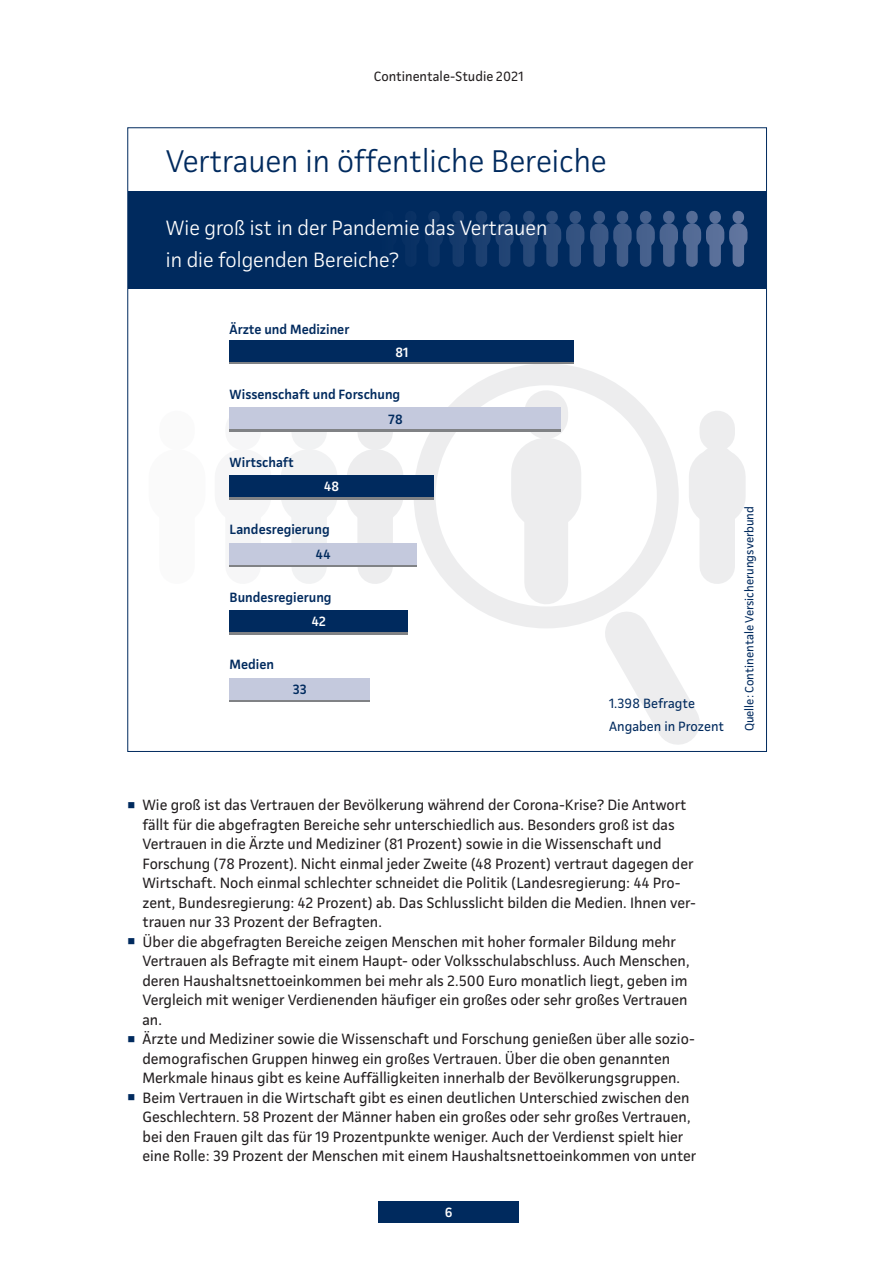
<style>
.page{position:relative;width:893px;height:1263px;background:#fff}
.page>*{position:absolute;margin:0;border:0;box-sizing:border-box;transform-origin:0 0}
.Grafikheadline{font:300 31.5px "Continentale Pro";color:#002a5e}
.Fragestellung{font:300 20.85px/32.1px "Continentale Pro";color:#fff}
.t1{font:15px/19.5px "Continentale Pro";color:#231f20}
.Säulenlegende{font:600 13.5px "Continentale Pro";color:#002a5e}
.Befragte_Angaben_in{font:13.5px "Continentale Pro";color:#002a5e}
.t2{font:13.5px "Continentale Pro";color:#231f20}
.Prozent_in_Weiß{font:600 13.5px "Continentale Pro";color:#fff}
.Prozent_in_Blau{font:600 13.5px "Continentale Pro";color:#002a5e}
.Quelle{font:12px "Continentale Pro";color:#002a5e}
</style>
<div class="page">
<div style="left:357px;top:467px;width:36px;height:99px;background:#ededee"></div>
<svg style="left:567px;top:574px;width:166px;height:171px"></svg>
<div style="left:414px;top:363px;width:265px;height:265px;border:22px solid #e1e2e4;border-radius:50%"></div>
<div style="left:524px;top:460px;width:44px;height:122px;background:#ededee"></div>
<div style="left:524px;top:412px;width:44px;height:5px;background:#ededee"></div>
<div style="left:511px;top:473px;width:70px;height:22px;background:#ededee"></div>
<div style="left:699px;top:463px;width:36px;height:103px;background:#ededee"></div>
<div style="left:699px;top:428px;width:36px;height:5px;background:#ededee"></div>
<div style="left:689px;top:477px;width:57px;height:20px;background:#ededee"></div>
<div style="left:291px;top:467px;width:36px;height:99px;background:#f1f2f3"></div>
<div style="left:225px;top:467px;width:36px;height:99px;background:#f0f1f2"></div>
<div style="left:215px;top:477px;width:56px;height:18px;background:#f0f1f2"></div>
<div style="left:159px;top:467px;width:36px;height:99px;background:#f7f7f8"></div>
<hr style="left:159px;top:428px;width:36px;height:4px;background:#f7f7f8">
<div style="left:149px;top:477px;width:56px;height:18px;background:#f7f7f8"></div>
<div style="left:128px;top:191px;width:638px;height:97px;background:#002a5e"></div>
<div style="left:686px;top:229px;width:12px;height:32px;background:#536b95"></div>
<svg style="left:686px;top:217px;width:12px;height:1px"></svg>
<div style="left:683px;top:232px;width:18px;height:6px;background:#536b95"></div>
<div style="left:593px;top:229px;width:12px;height:32px;background:#3b5785"></div>
<svg style="left:593px;top:217px;width:12px;height:1px"></svg>
<div style="left:590px;top:232px;width:18px;height:6px;background:#3b5785"></div>
<div style="left:709px;top:229px;width:12px;height:32px;background:#5a709a"></div>
<svg style="left:709px;top:217px;width:12px;height:1px"></svg>
<div style="left:706px;top:232px;width:18px;height:6px;background:#5a709a"></div>
<div style="left:617px;top:229px;width:11px;height:32px;background:#415d89"></div>
<div style="left:613px;top:232px;width:19px;height:6px;background:#415d89"></div>
<div style="left:733px;top:229px;width:11px;height:32px;background:#6377a0"></div>
<div style="left:729px;top:232px;width:18px;height:6px;background:#6377a0"></div>
<div style="left:640px;top:229px;width:11px;height:32px;background:#47618d"></div>
<div style="left:636px;top:232px;width:19px;height:6px;background:#47618d"></div>
<div style="left:663px;top:229px;width:12px;height:32px;background:#4e6692"></div>
<svg style="left:663px;top:217px;width:12px;height:1px"></svg>
<div style="left:660px;top:232px;width:18px;height:6px;background:#4e6692"></div>
<div style="left:523px;top:229px;width:12px;height:32px;background:#284979"></div>
<svg style="left:523px;top:217px;width:12px;height:1px"></svg>
<div style="left:520px;top:232px;width:18px;height:6px;background:#284979"></div>
<div style="left:452px;top:229px;width:12px;height:32px;background:#153a6c"></div>
<div style="left:449px;top:232px;width:18px;height:6px;background:#153a6c"></div>
<div style="left:546px;top:229px;width:12px;height:32px;background:#2e4e7d"></div>
<svg style="left:546px;top:217px;width:12px;height:1px"></svg>
<div style="left:543px;top:232px;width:18px;height:6px;background:#2e4e7d"></div>
<div style="left:476px;top:229px;width:11px;height:32px;background:#1b3f70"></div>
<div style="left:472px;top:232px;width:19px;height:6px;background:#1b3f70"></div>
<div style="left:405px;top:229px;width:11px;height:32px;background:#083063"></div>
<div style="left:402px;top:232px;width:18px;height:6px;background:#083063"></div>
<div style="left:569px;top:229px;width:12px;height:32px;background:#345381"></div>
<svg style="left:569px;top:217px;width:12px;height:1px"></svg>
<div style="left:566px;top:232px;width:18px;height:6px;background:#345381"></div>
<div style="left:499px;top:229px;width:11px;height:32px;background:#224474"></div>
<div style="left:495px;top:232px;width:19px;height:6px;background:#224474"></div>
<div style="left:428px;top:229px;width:12px;height:32px;background:#0f3568"></div>
<div style="left:425px;top:232px;width:18px;height:6px;background:#0f3568"></div>
<div style="left:378px;top:1201px;width:141px;height:21px;background:#002a5e"></div>
<div style="left:230px;top:343px;width:344px;height:21px;background:linear-gradient(to right,#002a5e,#002a5e)"></div>
<div style="left:230px;top:340px;width:344px;height:21px;background:#002a5e"></div>
<div style="left:230px;top:410px;width:331px;height:22px;background:#808285"></div>
<div style="left:230px;top:408px;width:331px;height:21px;background:#c4c9dd"></div>
<div style="left:230px;top:478px;width:204px;height:21px;background:#808285"></div>
<div style="left:230px;top:475px;width:204px;height:22px;background:#002a5e"></div>
<div style="left:230px;top:545px;width:187px;height:22px;background:linear-gradient(to right,#808285,#808285)"></div>
<div style="left:230px;top:543px;width:187px;height:21px;background:#c4c9dd"></div>
<div style="left:230px;top:613px;width:178px;height:21px;background:#808285"></div>
<div style="left:230px;top:610px;width:178px;height:22px;background:#002a5e"></div>
<div style="left:230px;top:681px;width:140px;height:21px;background:linear-gradient(to right,#c4c9dd,#c4c9dd)"></div>
<div style="left:230px;top:678px;width:140px;height:21px;background:#c4c9dd"></div>
<p class="t2" style="left:374px;top:69px;width:151px">Continentale-Studie 2021</p>
<p class="Grafikheadline" style="left:166px;top:143px;width:442px">Vertrauen in öffentliche Bereiche</p>
<p class="Fragestellung" style="left:166px;top:212px;width:383px">Wie groß ist in der Pandemie das Vertrauen in die folgenden Bereiche?</p>
<p class="Säulenlegende" style="left:230px;top:321px;width:121px">Ärzte und Mediziner</p>
<p class="Prozent_in_Weiß" style="left:395px;top:344px;width:14px">81</p>
<p class="Säulenlegende" style="left:230px;top:386px;width:172px">Wissenschaft und Forschung</p>
<p class="Prozent_in_Blau" style="left:388px;top:411px;width:16px">78</p>
<p class="Säulenlegende" style="left:230px;top:454px;width:66px">Wirtschaft</p>
<p class="Prozent_in_Weiß" style="left:324px;top:478px;width:16px">48</p>
<p class="Säulenlegende" style="left:230px;top:521px;width:102px">Landesregierung</p>
<p class="Prozent_in_Blau" style="left:316px;top:546px;width:16px">44</p>
<p class="Säulenlegende" style="left:230px;top:589px;width:104px">Bundesregierung</p>
<p class="Prozent_in_Weiß" style="left:312px;top:613px;width:16px">42</p>
<p class="Säulenlegende" style="left:230px;top:656px;width:46px">Medien</p>
<p class="Prozent_in_Blau" style="left:293px;top:681px;width:15px">33</p>
<p class="Befragte_Angaben_in" style="left:609px;top:695px;width:87px">1.398 Befragte</p>
<p class="Befragte_Angaben_in" style="left:609px;top:718px;width:116px">Angaben in Prozent</p>
<p class="Quelle" style="left:742px;top:731px;width:227px;rotate:-90deg">Quelle: Continentale Versicherungsverbund</p>
<p class="t1" style="left:142px;top:795px;width:555px">Wie groß ist das Vertrauen der Bevölkerung während der Corona-Krise? Die Antwort fällt für die abgefragten Bereiche sehr unterschiedlich aus. Besonders groß ist das Vertrauen in die Ärzte und Mediziner (81 Prozent) sowie in die Wissenschaft und Forschung (78 Prozent). Nicht einmal jeder Zweite (48 Prozent) vertraut dagegen der Wirtschaft. Noch einmal schlechter schneidet die Politik (Landesregierung: 44 Pro&shy;zent, Bundesregierung: 42 Prozent) ab. Das Schlusslicht bilden die Medien. Ihnen ver&shy;trauen nur 33 Prozent der Befragten.</p>
<p class="t1" style="left:142px;top:932px;width:549px">Über die abgefragten Bereiche zeigen Menschen mit hoher formaler Bildung mehr Vertrauen als Befragte mit einem Haupt- oder Volksschulabschluss. Auch Menschen, deren Haushaltsnettoeinkommen bei mehr als 2.500 Euro monatlich liegt, geben im Vergleich mit weniger Verdienenden häufiger ein großes oder sehr großes Vertrauen an.</p>
<p class="t1" style="left:142px;top:1029px;width:552px">Ärzte und Mediziner sowie die Wissenschaft und Forschung genießen über alle sozio&shy;demografischen Gruppen hinweg ein großes Vertrauen. Über die oben genannten<br>Merkmale hinaus gibt es keine Auffälligkeiten innerhalb der Bevölkerungsgruppen.</p>
<p class="t1" style="left:142px;top:1088px;width:555px">Beim Vertrauen in die Wirtschaft gibt es einen deutlichen Unterschied zwischen den Geschlechtern. 58 Prozent der Männer haben ein großes oder sehr großes Vertrauen, bei den Frauen gilt das für 19 Prozentpunkte weniger. Auch der Verdienst spielt hier eine Rolle: 39 Prozent der Menschen mit einem Haushaltsnettoeinkommen von unter</p>
<p class="Prozent_in_Weiß" style="left:445px;top:1204px;width:9px">6</p>
</div>
